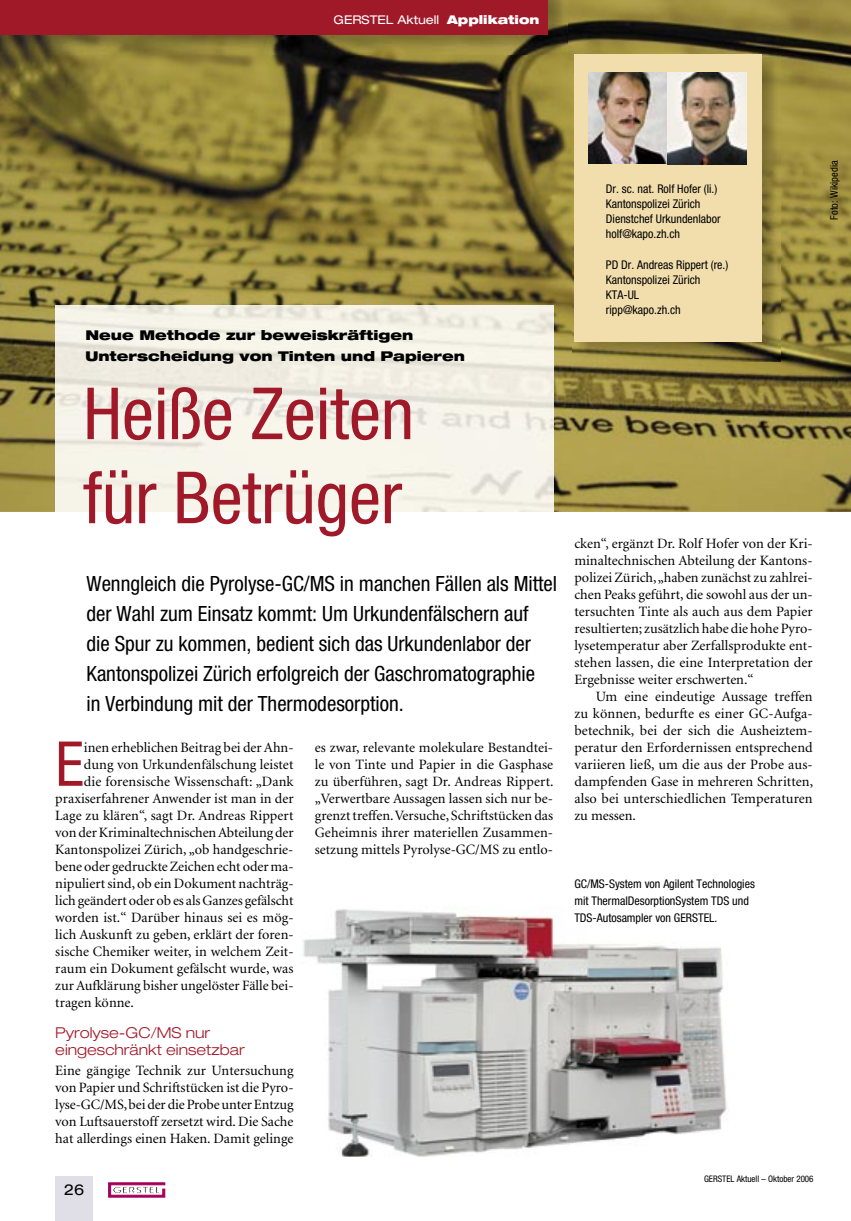
<style>
.page{position:relative;width:851px;height:1221px;background:#fff}
.page>*{position:absolute;margin:0;border:0;box-sizing:border-box;transform-origin:0 0}
.t1{font:condensed 72px/84px "Helvetica Neue";color:#a01929}
.t2{font:condensed 61.95px "Helvetica Neue";color:#a01929}
.t3{font:condensed 21px/30px "Helvetica Neue";color:#000}
.t4{font:300 expanded 15px/17px "Helvetica Neue";color:#a01929}
.t5{font:expanded 15px "Helvetica Neue";color:#000}
.t6{font:14.25px/17px "Minion";color:#000;text-align:justify}
.t7{font:900 expanded 13.5px/21px "Helvetica Neue";color:#000}
.t8{font:condensed 12px/15px "Helvetica Neue";color:#000}
.t9{font:expanded 12px "Helvetica Neue";color:#fff}
.t10{font:condensed 10.5px "Helvetica Neue";color:#000}
.t11{font:condensed 9px "Helvetica Neue";color:#000}
.s1{font-weight:900}
</style>
<div class="page">
<img style="left:0;top:0;width:850px;height:512px">
<img style="left:55px;top:305px;width:498px;height:207px">
<img style="left:573px;top:52px;width:207px;height:309px">
<div style="left:574px;top:54px;width:187px;height:288px;background:#f2dead"></div>
<img style="left:0;top:0;width:567px;height:55px">
<div style="left:0;top:0;width:548px;height:34px;background:#a01929"></div>
<img style="left:589px;top:72px;width:157px;height:92px">
<img style="left:303px;top:909px;width:424px;height:247px">
<div style="left:55px;top:1176px;width:38px;height:44px;background:#e0dfe7"></div>
<svg style="left:108px;top:1182px;width:57px;height:15px"></svg>
<p class="t9" style="left:333px;top:13px;width:207px">GERSTEL Aktuell <span class="s1">Applikation</span></p>
<p class="t7" style="left:85px;top:324px;width:381px">Neue Methode zur beweiskräftigen<br>Unterscheidung von Tinten und Papieren</p>
<h1 class="t1" style="left:83px;top:371px;width:332px">Heiße Zeiten für Betrüger</h1>
<p class="t3" style="left:86px;top:568px;width:472px">Wenngleich die Pyrolyse-GC/MS in manchen Fällen als Mittel der Wahl zum Einsatz kommt: Um Urkundenfälschern auf<br>die Spur zu kommen, bedient sich das Urkundenlabor der Kantonspolizei Zürich erfolgreich der Gaschromatographie<br>in Verbindung mit der Thermodesorption.</p>
<p class="t6" style="left:315px;top:739px;width:240px">es zwar, relevante molekulare Bestandtei&shy;le von Tinte und Papier in die Gasphase zu überführen, sagt Dr. Andreas Rippert. „Verwertbare Aussagen lassen sich nur be&shy;grenzt treffen. Versuche, Schriftstücken das Geheimnis ihrer materiellen Zusammen&shy;setzung mittels Pyrolyse-GC/MS zu entlo-</p>
<h2 class="t2" style="left:55px;top:728px;width:30px">E</h2>
<p class="t6" style="left:84px;top:739px;width:211px">inen erheblichen Beitrag bei der Ahn-</p>
<p class="t6" style="left:84px;top:756px;width:211px">dung von Urkundenfälschung leistet</p>
<p class="t6" style="left:84px;top:773px;width:211px">die forensische Wissenschaft: „Dank</p>
<p class="t6" style="left:55px;top:790px;width:240px">praxiserfahrener Anwender ist man in der</p>
<p class="t6" style="left:55px;top:807px;width:240px">Lage zu klären“, sagt Dr. Andreas Rippert</p>
<p class="t6" style="left:55px;top:824px;width:240px">von der Kriminaltechnischen Abteilung der</p>
<p class="t6" style="left:55px;top:841px;width:239px">Kantonspolizei Zürich, „ob handgeschrie-</p>
<p class="t6" style="left:55px;top:858px;width:240px">bene oder gedruckte Zeichen echt oder ma-</p>
<p class="t6" style="left:55px;top:875px;width:240px">nipuliert sind, ob ein Dokument nachträg-</p>
<p class="t6" style="left:55px;top:892px;width:239px">lich geändert oder ob es als Ganzes gefälscht</p>
<p class="t6" style="left:55px;top:909px;width:240px">worden ist.“ Darüber hinaus sei es mög-</p>
<p class="t6" style="left:55px;top:926px;width:240px">lich Auskunft zu geben, erklärt der foren-</p>
<p class="t6" style="left:55px;top:943px;width:240px">sische Chemiker weiter, in welchem Zeit-</p>
<p class="t6" style="left:55px;top:960px;width:239px">raum ein Dokument gefälscht wurde, was</p>
<p class="t6" style="left:55px;top:977px;width:240px">zur Aufklärung bisher ungelöster Fälle bei-</p>
<p class="t6" style="left:55px;top:994px;width:80px">tragen könne.</p>
<p class="t4" style="left:55px;top:1023px;width:191px">Pyrolyse-GC/MS nur eingeschränkt einsetzbar</p>
<p class="t6" style="left:55px;top:1062px;width:240px">Eine gängige Technik zur Untersuchung von Papier und Schriftstücken ist die Pyro&shy;lyse-GC/MS, bei der die Probe unter Entzug von Luftsauerstoff zersetzt wird. Die Sache hat allerdings einen Haken. Damit gelinge</p>
<p class="t5" style="left:64px;top:1180px;width:22px">26</p>
<p class="t8" style="left:606px;top:182px;width:116px">Dr. sc. nat. Rolf Hofer (li.)<br>Kantonspolizei Zürich<br>Dienstchef Urkundenlabor holf@kapo.zh.ch</p>
<p class="t8" style="left:606px;top:257px;width:124px">PD Dr. Andreas Rippert (re.)<br>Kantonspolizei Zürich<br>KTA-UL<br>ripp@kapo.zh.ch</p>
<p class="t10" style="left:827px;top:220px;width:61px;rotate:-90deg">Foto: Wikipedia</p>
<p class="t6" style="left:574px;top:535px;width:240px">cken“, ergänzt Dr. Rolf Hofer von der Kri&shy;minaltechnischen Abteilung der Kantons&shy;polizei Zürich, „haben zunächst zu zahlrei&shy;chen Peaks geführt, die sowohl aus der un&shy;tersuchten Tinte als auch aus dem Papier resultierten; zusätzlich habe die hohe Pyro&shy;lysetemperatur aber Zerfallsprodukte ent&shy;stehen lassen, die eine Interpretation der Ergebnisse weiter erschwerten.“</p>
<p class="t6" style="left:574px;top:688px;width:240px;text-indent:21px">Um eine eindeutige Aussage treffen zu können, bedurfte es einer GC-Aufga&shy;betechnik, bei der sich die Ausheiztem&shy;peratur den Erfordernissen entsprechend variieren ließ, um die aus der Probe aus&shy;dampfenden Gase in mehreren Schritten, also bei unterschiedlichen Temperaturen zu messen.</p>
<p class="t8" style="left:574px;top:875px;width:182px;line-height:17px">GC/MS-System von Agilent Technologies mit ThermalDesorptionSystem TDS und<br>TDS-Autosampler von GERSTEL.</p>
<p class="t11" style="left:704px;top:1173px;width:111px">GERSTEL Aktuell – Oktober 2006</p>
</div>
